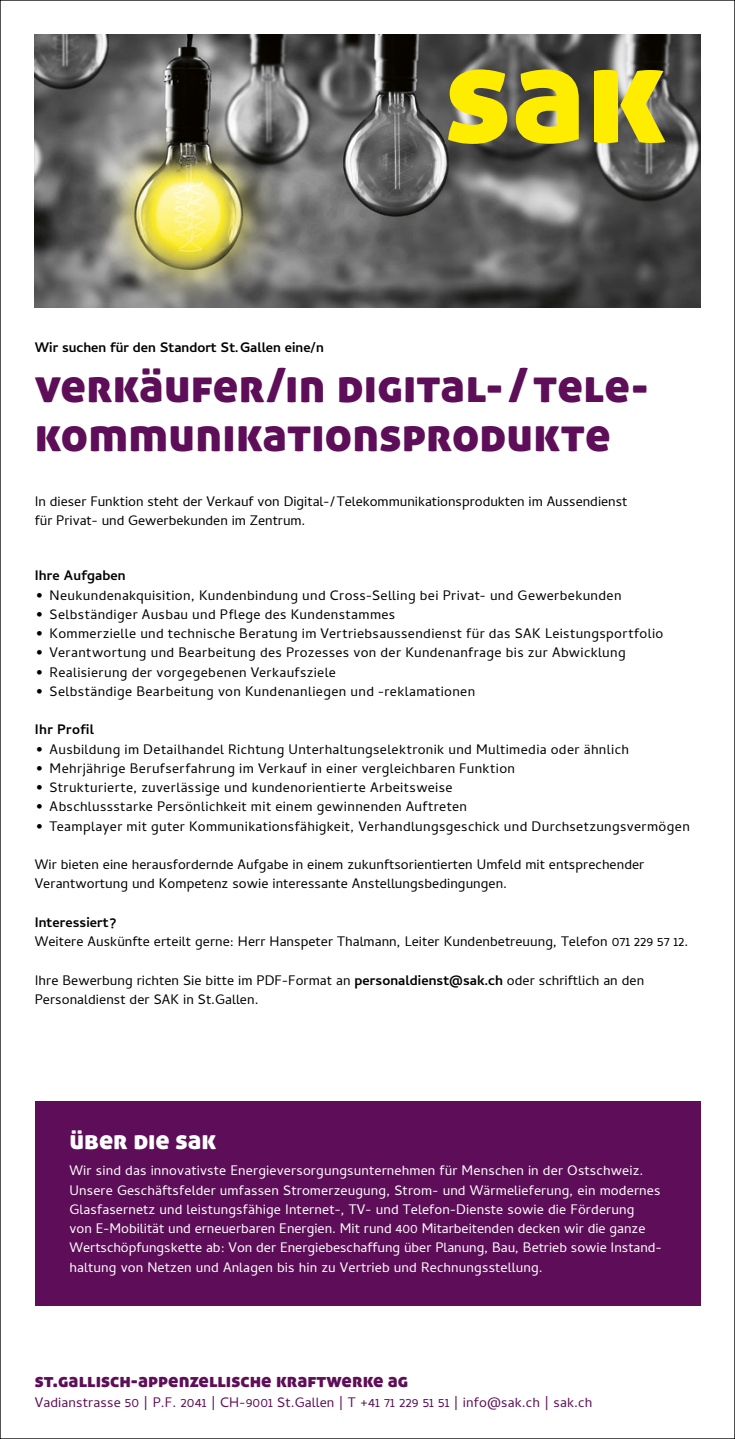
<style>
.page{position:relative;width:735px;height:1439px;background:#fff}
.page>*{position:absolute;margin:0;border:0;box-sizing:border-box;transform-origin:0 0}
.t1{font:47.25px/49px "Aller Display";letter-spacing:.005em;color:#5e0e58}
.t2{font:26.25px "Aller Display";color:#fff}
.t3{font:19.25px "Aller Display";letter-spacing:.005em;color:#5e0e58}
.t4{font:14px/19.2px "Cambay";letter-spacing:.02em;color:#000}
.t5{font:14px/19.2px "Cambay";letter-spacing:.01em;color:#fff}
.t6{font:14px/19.2px "Cambay";color:#000}
.t7{font:14px "Cambay";letter-spacing:.01em;color:#5e0e58}
.t8{font:700 14px "Cambay";color:#000}
.s1{font-weight:700}
</style>
<div class="page">
<img style="left:35px;top:35px;width:664px;height:273px">
<svg style="left:448px;top:69px;width:59px;height:75px;background:#cfc31c"></svg>
<svg style="left:515px;top:69px;width:63px;height:75px;background:#cfc216"></svg>
<svg style="left:593px;top:70px;width:72px;height:73px;background:#d4c724"></svg>
<div style="left:35px;top:1101px;width:664px;height:205px;background:#5e0e58"></div>
<p class="t8" style="left:35px;top:339px;width:291px">Wir suchen für den Standort St.Gallen eine/n</p>
<h1 class="t1" style="left:35px;top:360px;width:615px">verkäufer/in digital-/tele&shy;kommunikationsprodukte</h1>
<p class="t6" style="left:35px;top:491px;width:593px">In dieser Funktion steht der Verkauf von Digital-/Telekommunikationsprodukten im Aussendienst für Privat- und Gewerbekunden im Zentrum.</p>
<p class="t8" style="left:35px;top:567px;width:92px">Ihre Aufgaben</p>
<p class="t4" style="left:35px;top:585px;width:588px">• Neukundenakquisition, Kundenbindung und Cross-Selling bei Privat- und Gewerbekunden</p>
<p class="t4" style="left:35px;top:604px;width:362px">• Selbständiger Ausbau und Pflege des Kundenstammes</p>
<p class="t4" style="left:35px;top:623px;width:629px">• Kommerzielle und technische Beratung im Vertriebsaussendienst für das SAK Leistungsportfolio</p>
<p class="t4" style="left:35px;top:643px;width:592px">• Verantwortung und Bearbeitung des Prozesses von der Kundenanfrage bis zur Abwicklung</p>
<p class="t4" style="left:35px;top:662px;width:302px">• Realisierung der vorgegebenen Verkaufsziele</p>
<p class="t4" style="left:35px;top:681px;width:442px">• Selbständige Bearbeitung von Kundenanliegen und -reklamationen</p>
<p class="t8" style="left:35px;top:721px;width:61px">Ihr Profil</p>
<p class="t4" style="left:35px;top:739px;width:595px">• Ausbildung im Detailhandel Richtung Unterhaltungselektronik und Multimedia oder ähnlich</p>
<p class="t4" style="left:35px;top:758px;width:481px">• Mehrjährige Berufserfahrung im Verkauf in einer vergleichbaren Funktion</p>
<p class="t4" style="left:35px;top:777px;width:419px">• Strukturierte, zuverlässige und kundenorientierte Arbeitsweise</p>
<p class="t4" style="left:35px;top:797px;width:433px">• Abschlussstarke Persönlichkeit mit einem gewinnenden Auftreten</p>
<p class="t4" style="left:35px;top:816px;width:656px">• Teamplayer mit guter Kommunikationsfähigkeit, Verhandlungsgeschick und Durchsetzungsvermögen</p>
<p class="t4" style="left:35px;top:854px;width:610px">Wir bieten eine herausfordernde Aufgabe in einem zukunftsorientierten Umfeld mit entsprechender<br>Verantwortung und Kompetenz sowie interessante Anstellungsbedingungen.</p>
<p class="t8" style="left:35px;top:914px;width:83px">Interessiert?</p>
<p class="t4" style="left:35px;top:931px;width:654px">Weitere Auskünfte erteilt gerne: Herr Hanspeter Thalmann, Leiter Kundenbetreuung, Telefon 071 229 57 12.</p>
<p class="t4" style="left:35px;top:970px;width:610px">Ihre Bewerbung richten Sie bitte im PDF-Format an <span class="s1">personaldienst@sak.ch</span> oder schriftlich an den<br>Personaldienst der SAK in St.Gallen.</p>
<h2 class="t2" style="left:69px;top:1123px;width:148px">über die sak</h2>
<p class="t5" style="left:69px;top:1160px;width:593px">Wir sind das innovativste Energieversorgungsunternehmen für Menschen in der Ostschweiz.<br>Unsere Geschäftsfelder umfassen Stromerzeugung, Strom- und Wärmelieferung, ein modernes Glasfasernetz und leistungsfähige Internet-, TV- und Telefon-Dienste sowie die Förderung<br>von E-Mobilität und erneuerbaren Energien. Mit rund 400 Mitarbeitenden decken wir die ganze Wertschöpfungskette ab: Von der Energiebeschaffung über Planung, Bau, Betrieb sowie Instand&shy;haltung von Netzen und Anlagen bis hin zu Vertrieb und Rechnungsstellung.</p>
<h3 class="t3" style="left:35px;top:1368px;width:375px">st.gallisch-appenzellische kraftwerke ag</h3>
<p class="t7" style="left:35px;top:1393px;width:558px">Vadianstrasse 50 | P.F. 2041 | CH-9001 St.Gallen | T +41 71 229 51 51 | info@sak.ch | sak.ch</p>
</div>
